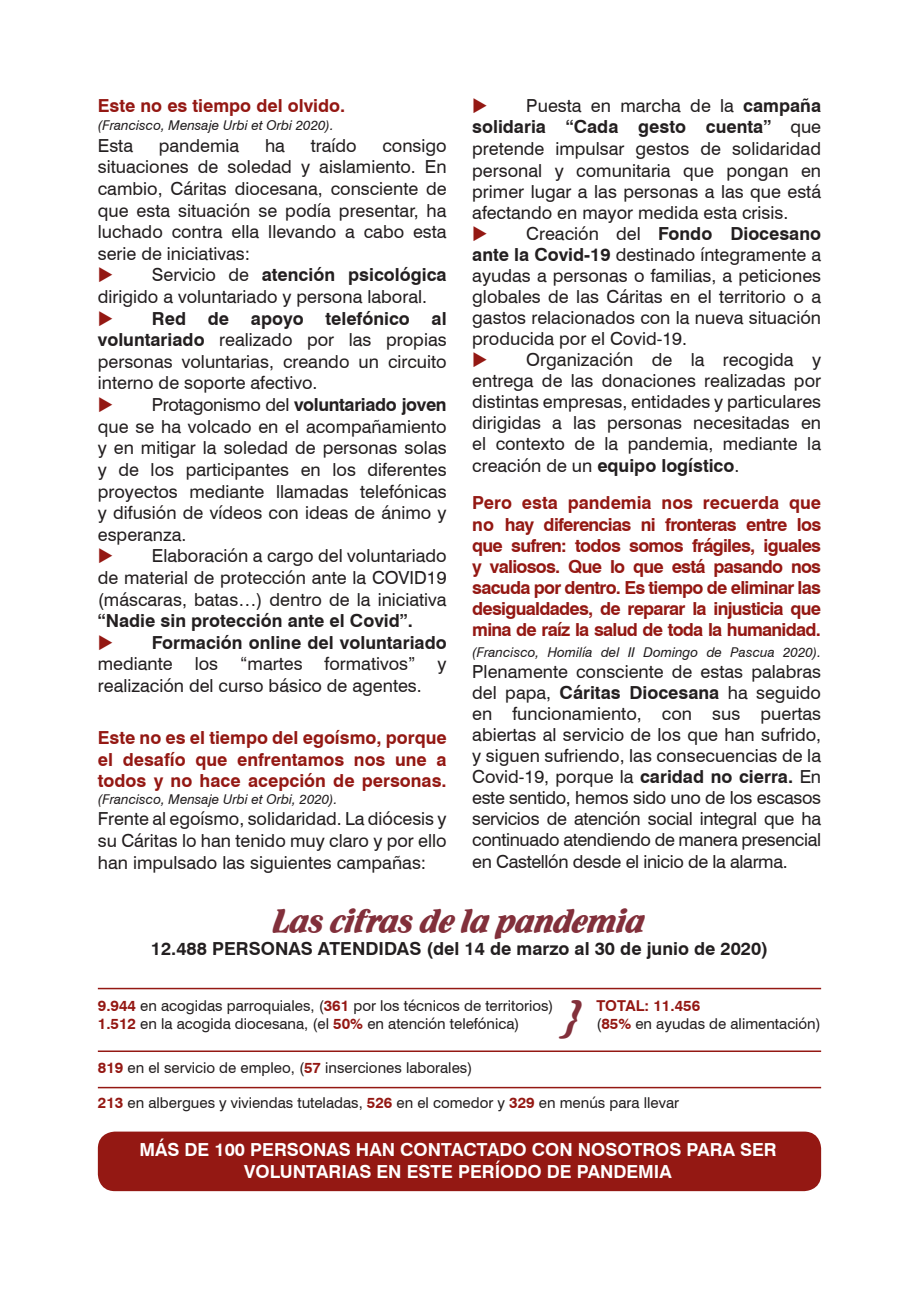
<style>
.page{position:relative;width:919px;height:1289px;background:#fff}
.page>*{position:absolute;margin:0;border:0;box-sizing:border-box;transform-origin:0 0}
.t1{font:45px "Flamenco D";color:#82303b}
.t2{font:36px "Flamenco D";color:#82303b}
.t3{font:18px/21.6px "Swiss 721 BT";color:#231f20;text-align:justify}
.t4{font:700 18px/21.1px "Swiss 721 BT";color:#941813;text-align:justify}
.t5{font:700 18px/21.6px "Swiss 721 BT";color:#fff;text-align:center}
.t6{font:700 18px "Swiss 721 BT";color:#231f20}
.t7{font:15px "Swiss 721 BT";color:#231f20}
.t8{font:700 15px "Swiss 721 BT";color:#941813}
.t9{font:italic 13.5px "Swiss 721 BT";color:#231f20}
.s1{color:#941813}
.s2{font-weight:700}
.s3{font-weight:700;color:#941813}
</style>
<div class="page">
<div style="left:98px;top:1131px;width:723px;height:60px;background:#941813;border-radius:17px"></div>
<hr style="left:98px;top:1050px;width:723px;height:1px;background:#941813">
<hr style="left:98px;top:1086px;width:723px;height:2px;background:#941813">
<hr style="left:98px;top:987px;width:723px;height:2px;background:#941813">
<p class="t4" style="left:98px;top:94px;width:249px">Este no es tiempo del olvido.</p>
<p class="t9" style="left:98px;top:117px;width:237px">(Francisco, Mensaje Urbi et Orbi 2020).</p>
<p class="t3" style="left:98px;top:134px;width:37px">Esta</p>
<p class="t3" style="left:159px;top:134px;width:82px">pandemia</p>
<p class="t3" style="left:265px;top:134px;width:22px">ha</p>
<p class="t3" style="left:311px;top:134px;width:47px">traído</p>
<p class="t3" style="left:98px;top:134px;width:350px;text-indent:284px">consigo situaciones de soledad y aislamiento. En cambio, Cáritas diocesana, consciente de que esta situación se podía presentar, ha luchado contra ella llevando a cabo esta serie de iniciativas:</p>
<p class="t3" style="left:98px;top:264px;width:350px"><span class="s1">◆</span> Servicio de <span class="s2">atención psicológica </span>dirigido a voluntariado y persona laboral.</p>
<p class="t3" style="left:98px;top:307px;width:350px"><span class="s1">◆</span> <span class="s2">Red de apoyo telefónico al voluntariado</span> realizado por las propias personas voluntarias, creando un circuito interno de soporte afectivo.</p>
<p class="t3" style="left:98px;top:394px;width:350px"><span class="s1">◆</span> Protagonismo del <span class="s2">voluntariado joven </span>que se ha volcado en el acompañamiento y en mitigar la soledad de personas solas y de los participantes en los diferentes proyectos mediante llamadas telefónicas y difusión de vídeos con ideas de ánimo y esperanza.</p>
<p class="t3" style="left:98px;top:545px;width:350px"><span class="s1">◆</span> Elaboración a cargo del voluntariado de material de protección ante la COVID19 (máscaras, batas…) dentro de la iniciativa <span class="s2">“Nadie sin protección ante el Covid”.</span></p>
<p class="t3" style="left:98px;top:631px;width:350px"><span class="s1">◆</span> <span class="s2">Formación online del voluntariado </span>mediante los “martes formativos” y realización del curso básico de agentes.</p>
<p class="t4" style="left:98px;top:727px;width:350px;line-height:21.6px">Este no es el tiempo del egoísmo, porque el desafío que enfrentamos nos une a todos y no hace acepción de personas.</p>
<p class="t9" style="left:98px;top:790px;width:241px">(Francisco, Mensaje Urbi et Orbi, 2020).</p>
<p class="t3" style="left:98px;top:808px;width:350px">Frente al egoísmo, solidaridad. La diócesis y su Cáritas lo han tenido muy claro y por ello han impulsado las siguientes campañas:</p>
<p class="t3" style="left:472px;top:94px;width:350px"><span class="s1">◆</span> Puesta en marcha de la <span class="s2">campaña solidaria “Cada gesto cuenta”</span> que pretende impulsar gestos de solidaridad personal y comunitaria que pongan en primer lugar a las personas a las que está afectando en mayor medida esta crisis.</p>
<p class="t3" style="left:472px;top:222px;width:350px;line-height:21px"><span class="s1">◆</span> Creación del <span class="s2">Fondo Diocesano ante la Covid-19</span> destinado íntegramente a ayudas a personas o familias, a peticiones globales de las Cáritas en el territorio o a gastos relacionados con la nueva situación producida por el Covid-19.</p>
<p class="t3" style="left:472px;top:348px;width:350px"><span class="s1">◆</span> Organización de la recogida y entrega de las donaciones realizadas por distintas empresas, entidades y particulares dirigidas a las personas necesitadas en el contexto de la pandemia, mediante la creación de un <span class="s2">equipo logístico</span>.</p>
<p class="t4" style="left:472px;top:492px;width:350px">Pero esta pandemia nos recuerda que no hay diferencias ni fronteras entre los que sufren: todos somos frágiles, iguales y valiosos. Que lo que está pasando nos sacuda por dentro. Es tiempo de eliminar las desigualdades, de reparar la injusticia que mina de raíz la salud de toda la humanidad.</p>
<p class="t9" style="left:472px;top:643px;width:350px">(Francisco, Homilía del II Domingo de Pascua 2020).</p>
<p class="t3" style="left:472px;top:660px;width:350px;line-height:21px">Plenamente consciente de estas palabras del papa, <span class="s2">Cáritas Diocesana</span> ha seguido en funcionamiento, con sus puertas abiertas al servicio de los que han sufrido, y siguen sufriendo, las consecuencias de la Covid-19, porque la <span class="s2">caridad no cierra.</span> En este sentido, hemos sido uno de los escasos servicios de atención social integral que ha continuado atendiendo de manera presencial en Castellón desde el inicio de la alarma.</p>
<p class="t2" style="left:273px;top:899px;width:373px">Las cifras de la pandemia</p>
<p class="t6" style="left:151px;top:937px;width:618px">12.488 PERSONAS ATENDIDAS (del 14 de marzo al 30 de junio de 2020)</p>
<p class="t7" style="left:98px;top:996px;width:457px"><span class="s3">9.944</span> en acogidas parroquiales, (<span class="s3">361</span> por los técnicos de territorios)</p>
<p class="t7" style="left:98px;top:1014px;width:423px"><span class="s3">1.512</span> en la acogida diocesana, (el <span class="s3">50%</span> en atención telefónica)</p>
<p class="t1" style="left:564px;top:989px;width:18px">}</p>
<p class="t8" style="left:596px;top:996px;width:105px">TOTAL: 11.456</p>
<p class="t7" style="left:596px;top:1014px;width:226px">(<span class="s3">85%</span> en ayudas de alimentación)</p>
<p class="t7" style="left:98px;top:1058px;width:376px"><span class="s3">819</span> en el servicio de empleo, (<span class="s3">57</span> inserciones laborales)</p>
<p class="t7" style="left:98px;top:1093px;width:582px"><span class="s3">213</span> en albergues y viviendas tuteladas, <span class="s3">526</span> en el comedor y <span class="s3">329</span> en menús para llevar</p>
<p class="t5" style="left:139px;top:1138px;width:639px">MÁS DE 100 PERSONAS HAN CONTACTADO CON NOSOTROS PARA SER<br>VOLUNTARIAS EN ESTE PERÍODO DE PANDEMIA</p>
</div>
